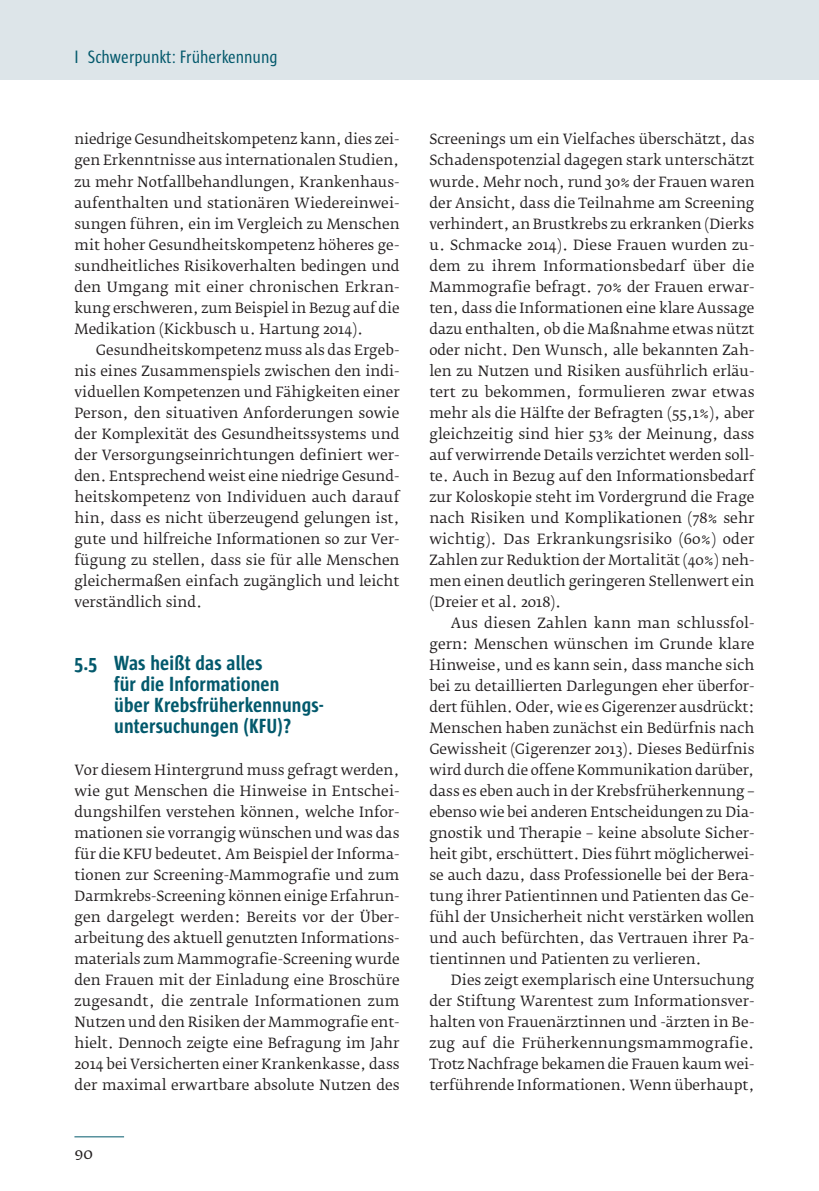
<style>
.page{position:relative;width:819px;height:1191px;background:#fff}
.page>*{position:absolute;margin:0;border:0;box-sizing:border-box;transform-origin:0 0}
.t1{font:700 21px/21px "Sun Cd";letter-spacing:.01em;color:#03596c}
.t2{font:18.38px "Sun Cd";color:#03596c}
.t3{font:15.75px "Fedra Serif B Pro";color:#231f20}
.t4{font:14px/21px "Fedra Serif B Pro";color:#231f20;text-align:justify}
</style>
<div class="page">
<div style="left:0;top:0;width:818px;height:79px;background:#dde5e9"></div>
<hr style="left:74px;top:1136px;width:50px;height:1px;background:#03596c">
<h2 class="t2" style="left:74px;top:47px;width:205px">I Schwerpunkt: Früherkennung</h2>
<p class="t4" style="left:74px;top:129px;width:327px">niedrige Gesundheitskompetenz kann, dies zei&shy;gen Erkenntnisse aus internationalen Studien, zu mehr Notfallbehandlungen, Krankenhaus&shy;aufenthalten und stationären Wiedereinwei&shy;sungen führen, ein im Vergleich zu Menschen mit hoher Gesundheitskompetenz höheres ge&shy;sundheitliches Risikoverhalten bedingen und den Umgang mit einer chronischen Erkran&shy;kung erschweren, zum Beispiel in Bezug auf die Medikation (Kickbusch u. Hartung 2014).</p>
<p class="t4" style="left:74px;top:339px;width:326px;text-indent:21px">Gesundheitskompetenz muss als das Ergeb&shy;nis eines Zusammenspiels zwischen den indi&shy;viduellen Kompetenzen und Fähigkeiten einer Person, den situativen Anforderungen sowie der Komplexität des Gesundheitssystems und der Versorgungseinrichtungen definiert wer&shy;den. Entsprechend weist eine niedrige Gesund&shy;heitskompetenz von Individuen auch darauf hin, dass es nicht überzeugend gelungen ist, gute und hilfreiche Informationen so zur Ver&shy;fügung zu stellen, dass sie für alle Menschen gleichermaßen einfach zugänglich und leicht verständlich sind.</p>
<h1 class="t1" style="left:114px;top:652px;width:210px;text-indent:-40px">5.5 Was heißt das alles<br>für die Informationen<br>über Krebsfrüherkennungs&shy;untersuchungen (KFU)?</h1>
<p class="t4" style="left:74px;top:759px;width:327px">Vor diesem Hintergrund muss gefragt werden, wie gut Menschen die Hinweise in Entschei&shy;dungshilfen verstehen können, welche Infor&shy;mationen sie vorrangig wünschen und was das für die KFU bedeutet. Am Beispiel der Informa&shy;tionen zur Screening-Mammografie und zum Darmkrebs-Screening können einige Erfahrun&shy;gen dargelegt werden: Bereits vor der Über&shy;arbeitung des aktuell genutzten Informations&shy;materials zum Mammografie-Screening wurde den Frauen mit der Einladung eine Broschüre zugesandt, die zentrale Informationen zum Nutzen und den Risiken der Mammografie ent&shy;hielt. Dennoch zeigte eine Befragung im Jahr 2014 bei Versicherten einer Krankenkasse, dass der maximal erwartbare absolute Nutzen des</p>
<p class="t3" style="left:74px;top:1144px;width:20px">90</p>
<p class="t4" style="left:429px;top:129px;width:327px">Screenings um ein Vielfaches überschätzt, das Schadenspotenzial dagegen stark unterschätzt wurde. Mehr noch, rund 30% der Frauen waren der Ansicht, dass die Teilnahme am Screening verhindert, an Brustkrebs zu erkranken (Dierks u. Schmacke 2014). Diese Frauen wurden zu&shy;dem zu ihrem Informationsbedarf über die Mammografie befragt. 70% der Frauen erwar&shy;ten, dass die Informationen eine klare Aussage dazu enthalten, ob die Maßnahme etwas nützt oder nicht. Den Wunsch, alle bekannten Zah&shy;len zu Nutzen und Risiken ausführlich erläu&shy;tert zu bekommen, formulieren zwar etwas mehr als die Hälfte der Befragten (55,1%), aber gleichzeitig sind hier 53% der Meinung, dass auf verwirrende Details verzichtet werden soll&shy;te. Auch in Bezug auf den Informationsbedarf zur Koloskopie steht im Vordergrund die Frage nach Risiken und Komplikationen (78% sehr wichtig). Das Erkrankungsrisiko (60%) oder Zahlen zur Reduktion der Mortalität (40%) neh&shy;men einen deutlich geringeren Stellenwert ein (Dreier et al. 2018).</p>
<p class="t4" style="left:429px;top:612px;width:327px;text-indent:21px">Aus diesen Zahlen kann man schlussfol&shy;gern: Menschen wünschen im Grunde klare Hinweise, und es kann sein, dass manche sich bei zu detaillierten Darlegungen eher überfor&shy;dert fühlen. Oder, wie es Gigerenzer ausdrückt:<br>Menschen haben zunächst ein Bedürfnis nach Gewissheit (Gigerenzer 2013). Dieses Bedürfnis wird durch die offene Kommunikation darüber, dass es eben auch in der Krebsfrüherkennung – ebenso wie bei anderen Entscheidungen zu Dia&shy;gnostik und Therapie – keine absolute Sicher&shy;heit gibt, erschüttert. Dies führt möglicherwei&shy;se auch dazu, dass Professionelle bei der Bera&shy;tung ihrer Patientinnen und Patienten das Ge&shy;fühl der Unsicherheit nicht verstärken wollen und auch befürchten, das Vertrauen ihrer Pa&shy;tientinnen und Patienten zu verlieren.</p>
<p class="t4" style="left:429px;top:969px;width:327px;text-indent:21px">Dies zeigt exemplarisch eine Untersuchung der Stiftung Warentest zum Informationsver&shy;halten von Frauenärztinnen und -ärzten in Be&shy;zug auf die Früherkennungsmammografie.<br>Trotz Nachfrage bekamen die Frauen kaum wei&shy;terführende Informationen. Wenn überhaupt,</p>
</div>
